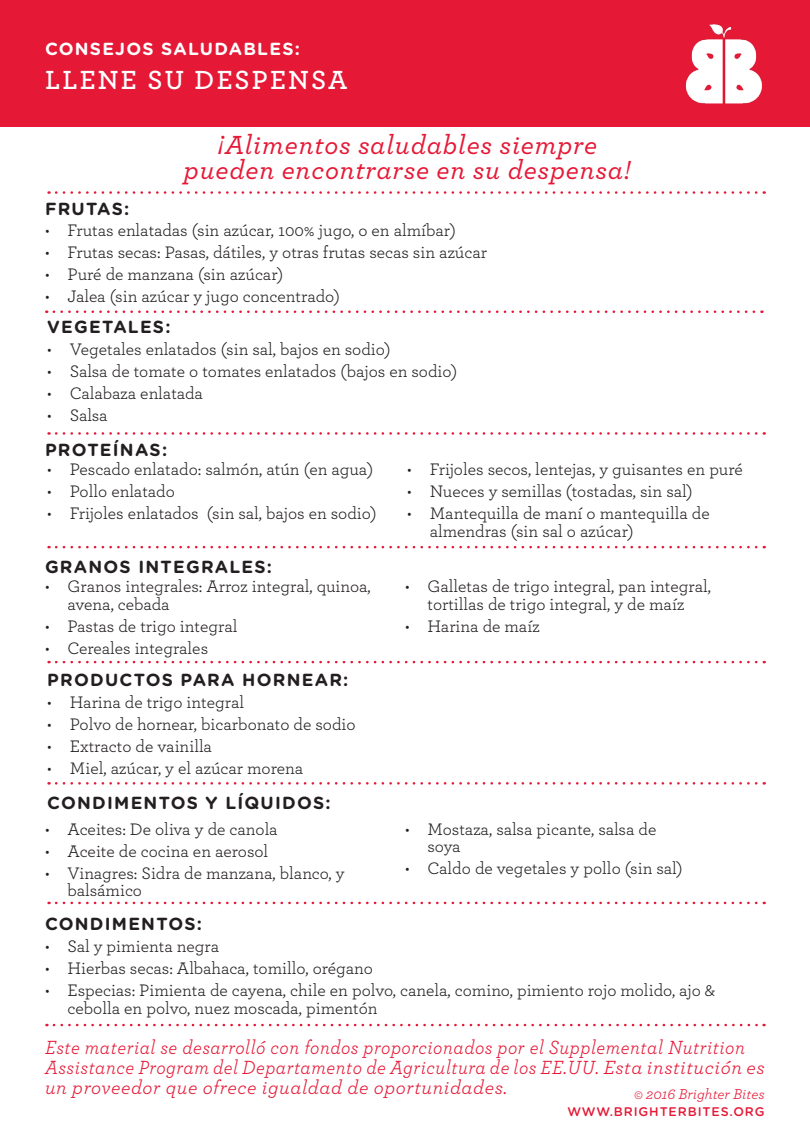
<style>
.page{position:relative;width:810px;height:1125px;background:#fff}
.page>*{position:absolute;margin:0;border:0;box-sizing:border-box;transform-origin:0 0}
.t1{font:italic 500 27.5px "Archer";letter-spacing:.03em;color:#e51836}
.t2{font:600 27.5px "Archer";letter-spacing:.08em;color:#fff}
.t3{font:italic 20px/20px "Archer";letter-spacing:.03em;color:#e51836;scale:.93 1}
.t4{font:17.5px/17.5px "Archer";color:#231f20}
.t5{font:700 17.5px "Gotham Rounded";letter-spacing:.07em;color:#231f20}
.t6{font:700 17.5px "Gotham Rounded";letter-spacing:.07em;color:#fff}
.t7{font:italic 15px "Archer";color:#e51836}
.t8{font:500 12.5px "Gotham Rounded";letter-spacing:.07em;color:#e51836}
</style>
<div class="page">
<div style="left:0;top:0;width:810px;height:126px;background:#e51836"></div>
<svg style="left:56px;top:191px;width:709px;height:3px"></svg>
<svg style="left:54px;top:1024px;width:711px;height:2px"></svg>
<svg style="left:54px;top:311px;width:708px;height:2px"></svg>
<svg style="left:56px;top:432px;width:709px;height:3px"></svg>
<svg style="left:56px;top:546px;width:709px;height:2px"></svg>
<svg style="left:56px;top:661px;width:709px;height:2px"></svg>
<svg style="left:56px;top:782px;width:709px;height:3px"></svg>
<svg style="left:56px;top:902px;width:709px;height:2px"></svg>
<img style="left:685px;top:24px;width:77px;height:80px">
<p class="t6" style="left:45px;top:36px;width:256px">CONSEJOS SALUDABLES:</p>
<p class="t2" style="left:45px;top:59px;width:304px">LLENE SU DESPENSA</p>
<p class="t1" style="left:217px;top:124px;width:381px">¡Alimentos saludables siempre</p>
<p class="t1" style="left:184px;top:149px;width:448px">pueden encontrarse en su despensa!</p>
<p class="t5" style="left:45px;top:196px;width:86px">FRUTAS:</p>
<p class="t4" style="left:45px;top:221px;width:412px">• Frutas enlatadas (sin azúcar, 100% jugo, o en almíbar)</p>
<p class="t4" style="left:45px;top:243px;width:444px">• Frutas secas: Pasas, dátiles, y otras frutas secas sin azúcar</p>
<p class="t4" style="left:45px;top:265px;width:240px">• Puré de manzana (sin azúcar)</p>
<p class="t4" style="left:45px;top:287px;width:296px">• Jalea (sin azúcar y jugo concentrado)</p>
<p class="t5" style="left:47px;top:314px;width:125px">VEGETALES:</p>
<p class="t4" style="left:47px;top:340px;width:345px">• Vegetales enlatados (sin sal, bajos en sodio)</p>
<p class="t4" style="left:47px;top:362px;width:411px">• Salsa de tomate o tomates enlatados (bajos en sodio)</p>
<p class="t4" style="left:47px;top:384px;width:157px">• Calabaza enlatada</p>
<p class="t4" style="left:47px;top:406px;width:62px">• Salsa</p>
<p class="t5" style="left:45px;top:437px;width:124px">PROTEÍNAS:</p>
<p class="t4" style="left:47px;top:460px;width:327px">• Pescado enlatado: salmón, atún (en agua)</p>
<p class="t4" style="left:47px;top:482px;width:129px">• Pollo enlatado</p>
<p class="t4" style="left:47px;top:504px;width:331px">• Frijoles enlatados (sin sal, bajos en sodio)</p>
<p class="t5" style="left:45px;top:554px;width:229px">GRANOS INTEGRALES:</p>
<p class="t4" style="left:68px;top:577px;width:305px;text-indent:-22px">• Granos integrales: Arroz integral, quinoa, avena, cebada</p>
<p class="t4" style="left:45px;top:616px;width:194px">• Pastas de trigo integral</p>
<p class="t4" style="left:45px;top:638px;width:165px">• Cereales integrales</p>
<p class="t5" style="left:47px;top:667px;width:303px">PRODUCTOS PARA HORNEAR:</p>
<p class="t4" style="left:47px;top:692px;width:198px">• Harina de trigo integral</p>
<p class="t4" style="left:47px;top:714px;width:310px">• Polvo de hornear, bicarbonato de sodio</p>
<p class="t4" style="left:47px;top:736px;width:166px">• Extracto de vainilla</p>
<p class="t4" style="left:47px;top:758px;width:257px">• Miel, azúcar, y el azúcar morena</p>
<p class="t5" style="left:47px;top:790px;width:285px">CONDIMENTOS Y LÍQUIDOS:</p>
<p class="t4" style="left:45px;top:819px;width:234px">• Aceites: De oliva y de canola</p>
<p class="t4" style="left:45px;top:841px;width:225px">• Aceite de cocina en aerosol</p>
<p class="t4" style="left:68px;top:863px;width:279px;text-indent:-22px">• Vinagres: Sidra de manzana, blanco, y balsámico</p>
<p class="t4" style="left:407px;top:460px;width:337px">• Frijoles secos, lentejas, y guisantes en puré</p>
<p class="t4" style="left:407px;top:482px;width:287px">• Nueces y semillas (tostadas, sin sal)</p>
<p class="t4" style="left:430px;top:504px;width:281px;text-indent:-22px">• Mantequilla de maní o mantequilla de almendras (sin sal o azúcar)</p>
<p class="t4" style="left:405px;top:577px;width:308px;text-align:center">• Galletas de trigo integral, pan integral, tortillas de trigo integral, y de maíz</p>
<p class="t4" style="left:405px;top:616px;width:136px">• Harina de maíz</p>
<p class="t4" style="left:428px;top:819px;width:230px;text-indent:-22px">• Mostaza, salsa picante, salsa de soya</p>
<p class="t4" style="left:405px;top:859px;width:279px">• Caldo de vegetales y pollo (sin sal)</p>
<p class="t5" style="left:45px;top:911px;width:159px">CONDIMENTOS:</p>
<p class="t4" style="left:45px;top:937px;width:176px">• Sal y pimienta negra</p>
<p class="t4" style="left:45px;top:959px;width:329px">• Hierbas secas: Albahaca, tomillo, orégano</p>
<p class="t4" style="left:68px;top:981px;width:649px;text-indent:-22px">• Especias: Pimienta de cayena, chile en polvo, canela, comino, pimiento rojo molido, ajo &amp; cebolla en polvo, nuez moscada, pimentón</p>
<p class="t3" style="left:45px;top:1036px;width:775px">Este material se desarrolló con fondos proporcionados por el Supplemental Nutrition<br>Assistance Program del Departamento de Agricultura de los EE.UU. Esta institución es un proveedor que ofrece igualdad de oportunidades.</p>
<p class="t7" style="left:634px;top:1083px;width:132px">© 2016 Brighter Bites</p>
<p class="t8" style="left:567px;top:1103px;width:199px">WWW.BRIGHTERBITES.ORG</p>
</div>
